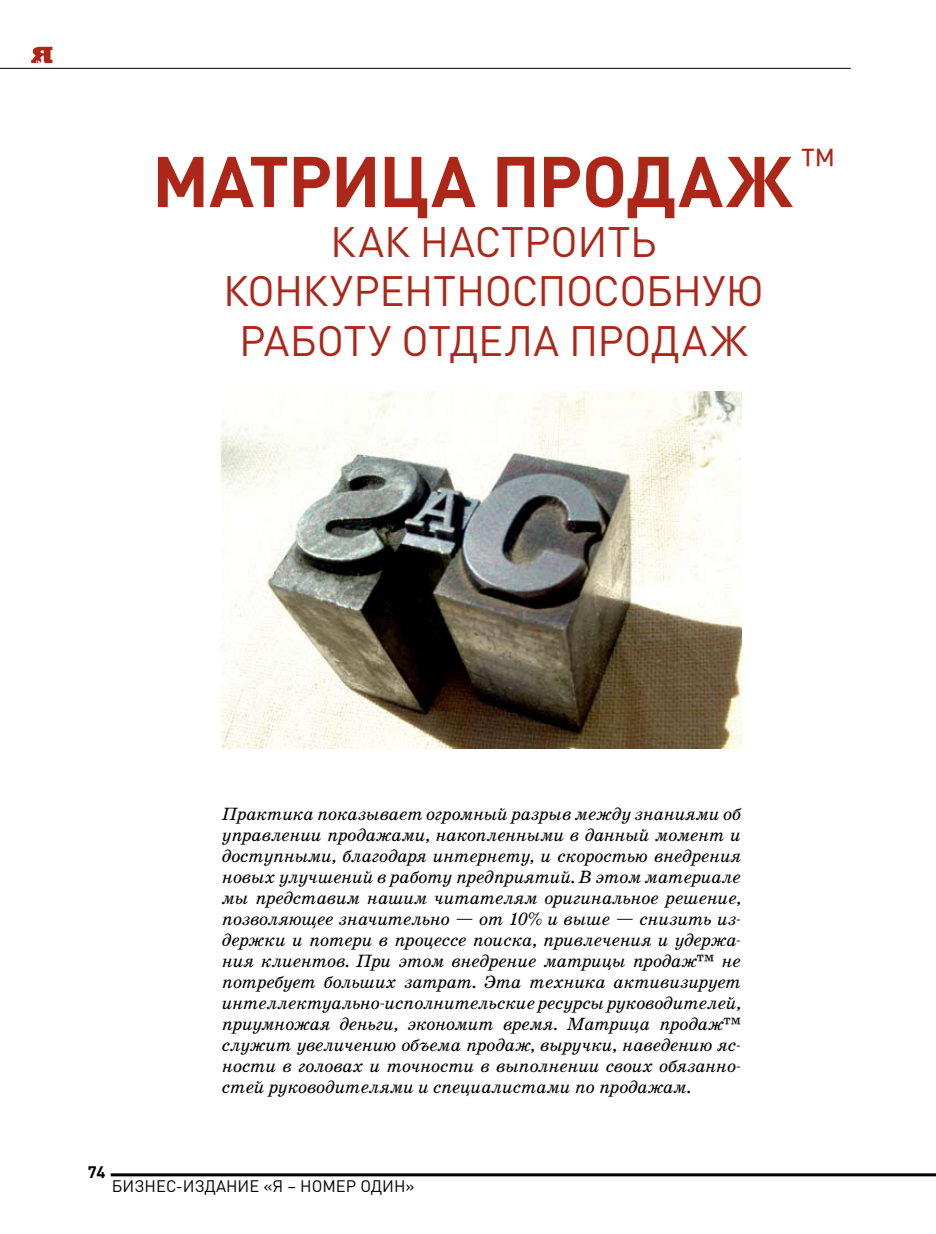
<style>
.page{position:relative;width:936px;height:1234px;background:#fff}
.page>*{position:absolute;margin:0;border:0;box-sizing:border-box;transform-origin:0 0}
.t1{font:700 70.5px "DIN Pro";color:#ad2719}
.t2{font:42px "DIN Pro";color:#ad2719}
.t3{font:italic 18px/21px "School Book C";letter-spacing:-.015em;color:#000;text-align:justify}
.t4{font:16.5px "DIN Pro";color:#000}
.t5{font:700 16.5px "DIN Pro";color:#000}
</style>
<div class="page">
<hr style="left:111px;top:1172px;width:824px;height:3px;background:#000">
<svg style="left:31px;top:47px;width:21px;height:16px"></svg>
<hr style="left:0;top:68px;width:850px;height:1px;background:#000">
<img style="left:222px;top:391px;width:519px;height:357px">
<h1 class="t1" style="left:152px;top:134px;width:684px">Матрица продаж <sup>™</sup></h1>
<h2 class="t2" style="left:330px;top:213px;width:116px">Как нас</h2>
<h2 class="t2" style="left:501px;top:213px;width:49px">трои</h2>
<h2 class="t2" style="left:607px;top:213px;width:51px">ть</h2>
<h2 class="t2" style="left:223px;top:262px;width:27px">конк</h2>
<h2 class="t2" style="left:330px;top:262px;width:49px">урен</h2>
<h2 class="t2" style="left:433px;top:262px;width:49px">тнос</h2>
<h2 class="t2" style="left:537px;top:262px;width:56px">пособн</h2>
<h2 class="t2" style="left:702px;top:262px;width:63px">ую</h2>
<h2 class="t2" style="left:239px;top:312px;width:26px">рабо</h2>
<h2 class="t2" style="left:343px;top:312px;width:282px">ту отдела прода</h2>
<h2 class="t2" style="left:710px;top:312px;width:32px">ж</h2>
<p class="t3" style="left:222px;top:803px;width:520px">Практика показывает огромный разрыв между знаниями об управлении продажами, накопленными в данный момент и доступными, благодаря интернету, и скоростью внедрения новых улучшений в работу предприятий. В этом материале мы представим нашим читателям оригинальное решение, позволяющее значительно — от 10% и выше — снизить из&shy;держки и потери в процессе поиска, привлечения и удержа&shy;ния клиентов. При этом внедрение матрицы продаж™ не потребует больших затрат. Эта техника активизирует интеллектуально-исполнительские ресурсы руководителей, приумножая деньги, экономит время. Матрица продаж™ служит увеличению объема продаж, выручки, наведению яс&shy;ности в головах и точности в выполнении своих обязанно&shy;стей руководителями и специалистами по продажам.</p>
<p class="t5" style="left:88px;top:1160px;width:19px">74</p>
<p class="t4" style="left:112px;top:1174px;width:304px">БИЗНЕС-ИЗДАНИЕ «Я – НОМЕР ОДИН»</p>
</div>
